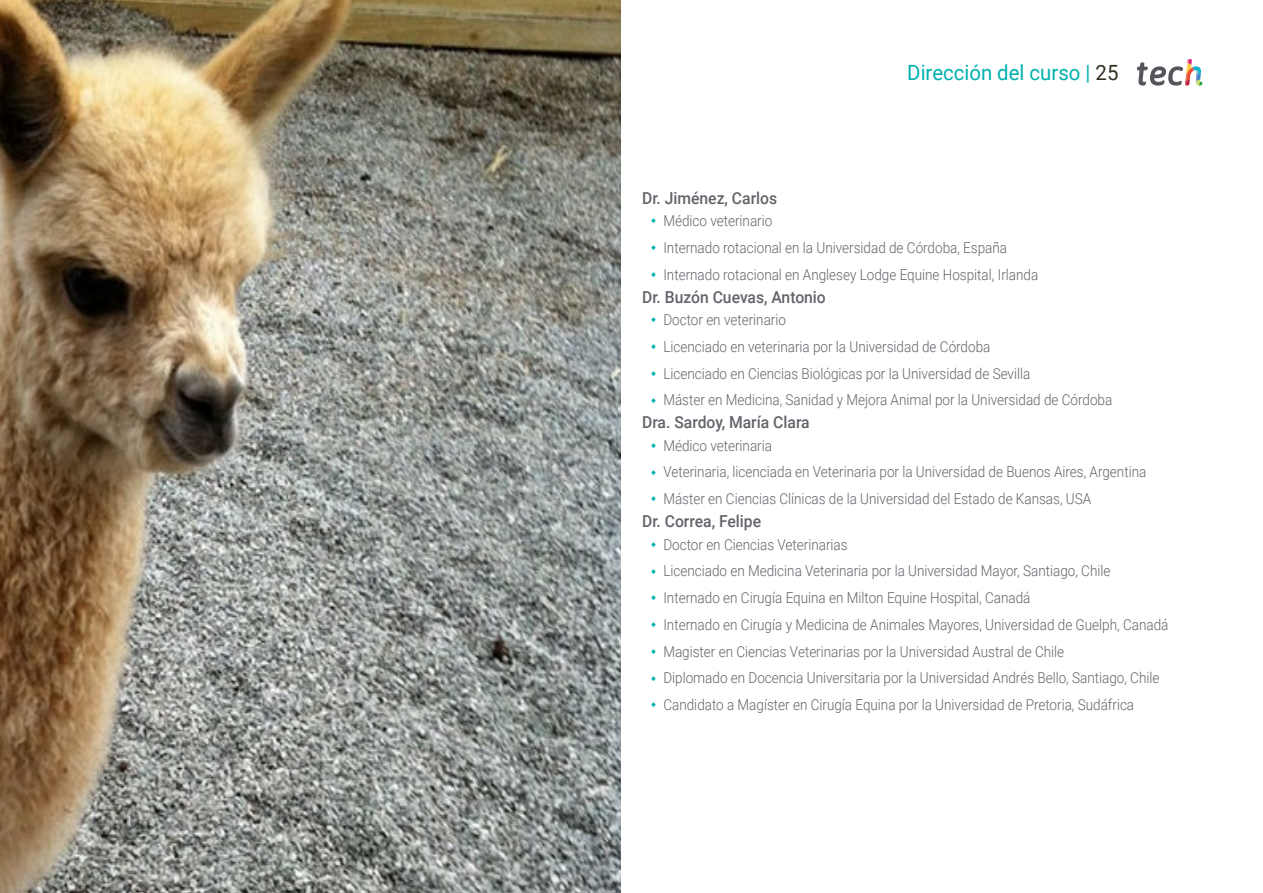
<style>
.page{position:relative;width:1263px;height:893px;background:#fff}
.page>*{position:absolute;margin:0;border:0;box-sizing:border-box;transform-origin:0 0}
.t1{font:21px "Roboto";color:#00b2af}
.t2{font:500 16.5px "Roboto";color:#61646a;scale:.95 1}
.t3{font:300 15px/26.7px "Roboto";color:#61646a;scale:.9 1}
.s1{color:#312e20}
</style>
<div class="page">
<svg style="left:1137px;top:59px;width:65px;height:27px"></svg>
<img style="left:0;top:0;width:621px;height:893px">
<h1 class="t1" style="left:907px;top:57px;width:213px">Dirección del curso | <span class="s1">25</span></h1>
<p class="t2" style="left:642px;top:186px;width:144px">Dr. Jiménez, Carlos</p>
<p class="t3" style="left:663px;top:207px;width:418px">Médico veterinario<br>Internado rotacional en la Universidad de Córdoba, España<br>Internado rotacional en Anglesey Lodge Equine Hospital, Irlanda</p>
<p class="t2" style="left:642px;top:285px;width:195px">Dr. Buzón Cuevas, Antonio</p>
<p class="t3" style="left:663px;top:306px;width:500px">Doctor en veterinario<br>Licenciado en veterinaria por la Universidad de Córdoba<br>Licenciado en Ciencias Biológicas por la Universidad de Sevilla<br>Máster en Medicina, Sanidad y Mejora Animal por la Universidad de Córdoba</p>
<p class="t2" style="left:642px;top:411px;width:178px">Dra. Sardoy, María Clara</p>
<p class="t3" style="left:663px;top:431px;width:538px">Médico veterinaria<br>Veterinaria, licenciada en Veterinaria por la Universidad de Buenos Aires, Argentina<br>Máster en Ciencias Clínicas de la Universidad del Estado de Kansas, USA</p>
<p class="t2" style="left:642px;top:510px;width:127px">Dr. Correa, Felipe</p>
<p class="t3" style="left:663px;top:530px;width:563px">Doctor en Ciencias Veterinarias<br>Licenciado en Medicina Veterinaria por la Universidad Mayor, Santiago, Chile Internado en Cirugía Equina en Milton Equine Hospital, Canadá<br>Internado en Cirugía y Medicina de Animales Mayores, Universidad de Guelph, Canadá Magister en Ciencias Veterinarias por la Universidad Austral de Chile<br>Diplomado en Docencia Universitaria por la Universidad Andrés Bello, Santiago, Chile Candidato a Magíster en Cirugía Equina por la Universidad de Pretoria, Sudáfrica</p>
</div>
